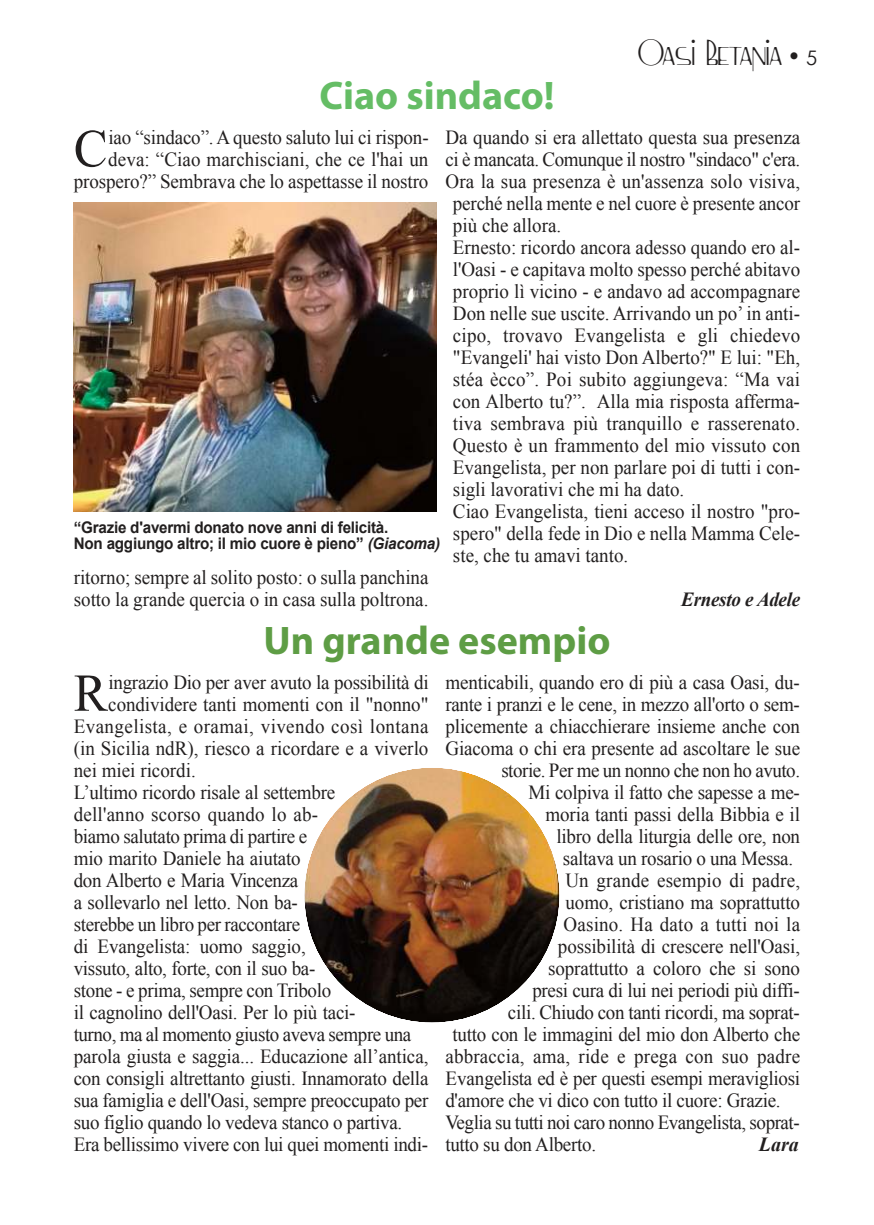
<style>
.page{position:relative;width:874px;height:1225px;background:#fff}
.page>*{position:absolute;margin:0;border:0;box-sizing:border-box;transform-origin:0 0}
.t1{font:53.2px "Times New Roman";color:#221f1f;scale:.95 1}
.t2{font:700 40px "Myriad Pro";color:#5e9d45}
.t3{font:700 40px "Myriad Pro";color:#65bd65}
.t4{font:36px "ss.drebeden";color:#221f1f;scale:.96 1}
.t5{font:20px/22px "Times New Roman";letter-spacing:-.005em;color:#221f1f;text-align:right;scale:.95 1}
.t6{font:20px "Times New Roman";letter-spacing:-.025em;color:#221f1f;scale:.95 1}
.t7{font:20px "Times New Roman";letter-spacing:.02em;color:#221f1f;scale:.95 1}
.t8{font:italic 700 20px "Times New Roman";letter-spacing:-.015em;color:#221f1f;scale:.95 1}
.t9{font:italic 700 20px "Times New Roman";letter-spacing:-.015em;color:#221f1f}
.t10{font:700 16px/16px "Arial";letter-spacing:-.015em;color:#221f1f;scale:.95 1}
.s1{font-family:"Times New Roman";font-size:28px}
.s2{font-family:"Century Gothic";font-size:20px}
.s3{font-style:italic}
</style>
<div class="page">
<img style="left:304px;top:767px;width:255px;height:255px;border-radius:50%">
<img style="left:74px;top:203px;width:362px;height:308px">
<h2 class="t3" style="left:319px;top:81px;width:237px">Ciao sindaco!</h2>
<h3 class="t4" style="left:637px;top:39px;width:188px">Oasi Betania <span class="s1">•</span> <span class="s2">5</span></h3>
<h1 class="t1" style="left:74px;top:129px;width:37px">C</h1>
<p class="t5" style="left:74px;top:128px;width:375px">iao “sindaco”. A questo saluto lui ci rispon&shy;deva: “Ciao marchisciani, che ce l'hai un prospero?” Sembrava che lo aspettasse il nostro</p>
<p class="t5" style="left:445px;top:128px;width:374px">Da quando si era allettato questa sua presenza</p>
<p class="t5" style="left:445px;top:150px;width:374px">ci è mancata. Comunque il nostro "sindaco" c'era.</p>
<p class="t5" style="left:445px;top:172px;width:374px">Ora la sua presenza è un'assenza solo visiva,</p>
<p class="t5" style="left:453px;top:194px;width:367px">perché nella mente e nel cuore è presente ancor</p>
<p class="t5" style="left:453px;top:216px;width:115px">più che allora.</p>
<p class="t5" style="left:453px;top:238px;width:367px">Ernesto: ricordo ancora adesso quando ero al-</p>
<p class="t5" style="left:453px;top:260px;width:367px">l'Oasi - e capitava molto spesso perché abitavo</p>
<p class="t5" style="left:453px;top:282px;width:367px">proprio lì vicino - e andavo ad accompagnare</p>
<p class="t5" style="left:453px;top:304px;width:367px">Don nelle sue uscite. Arrivando un po’ in anti-</p>
<p class="t5" style="left:453px;top:326px;width:367px">cipo, trovavo Evangelista e gli chiedevo</p>
<p class="t5" style="left:453px;top:348px;width:367px">"Evangeli' hai visto Don Alberto?" E lui: "Eh,</p>
<p class="t5" style="left:453px;top:370px;width:367px">stéa ècco”. Poi subito aggiungeva: “Ma vai</p>
<p class="t5" style="left:453px;top:392px;width:366px">con Alberto tu?”. Alla mia risposta afferma-</p>
<p class="t5" style="left:453px;top:414px;width:367px">tiva sembrava più tranquillo e rasserenato.</p>
<p class="t5" style="left:453px;top:436px;width:367px">Questo è un frammento del mio vissuto con</p>
<p class="t5" style="left:453px;top:458px;width:367px">Evangelista, per non parlare poi di tutti i con-</p>
<p class="t5" style="left:453px;top:480px;width:245px">sigli lavorativi che mi ha dato.</p>
<p class="t5" style="left:453px;top:502px;width:367px">Ciao Evangelista, tieni acceso il nostro "pro-</p>
<p class="t5" style="left:453px;top:524px;width:367px">spero" della fede in Dio e nella Mamma Cele-</p>
<p class="t5" style="left:453px;top:546px;width:186px">ste, che tu amavi tanto.</p>
<p class="t8" style="left:681px;top:593px;width:127px">Ernesto e Adele</p>
<p class="t10" style="left:74px;top:521px;width:387px">“Grazie d'avermi donato nove anni di felicità.<br>Non aggiungo altro; il mio cuore è pieno” <span class="s3">(Giacoma)</span></p>
<p class="t5" style="left:74px;top:568px;width:374px;text-align:left">ritorno; sempre al solito posto: o sulla panchina sotto la grande quercia o in casa sulla poltrona.</p>
<h2 class="t2" style="left:263px;top:625px;width:348px">Un grande esempio</h2>
<h1 class="t1" style="left:74px;top:674px;width:37px">R</h1>
<p class="t5" style="left:108px;top:673px;width:338px">ingrazio Dio per aver avuto la possibilità di</p>
<p class="t5" style="left:108px;top:695px;width:338px">condividere tanti momenti con il "nonno"</p>
<p class="t7" style="left:74px;top:719px;width:374px">Evangelista, e oramai, vivendo così lontana</p>
<p class="t5" style="left:74px;top:739px;width:374px">(in Sicilia ndR), riesco a ricordare e a viverlo</p>
<p class="t5" style="left:74px;top:761px;width:130px">nei miei ricordi.</p>
<p class="t5" style="left:74px;top:783px;width:276px">L’ultimo ricordo risale al settembre</p>
<p class="t5" style="left:74px;top:805px;width:259px">dell'anno scorso quando lo ab-</p>
<p class="t5" style="left:74px;top:827px;width:247px">biamo salutato prima di partire e</p>
<p class="t5" style="left:74px;top:849px;width:240px">mio marito Daniele ha aiutato</p>
<p class="t5" style="left:74px;top:871px;width:238px">don Alberto e Maria Vincenza</p>
<p class="t5" style="left:74px;top:893px;width:237px">a sollevarlo nel letto. Non ba-</p>
<p class="t5" style="left:74px;top:915px;width:240px">sterebbe un libro per raccontare</p>
<p class="t5" style="left:74px;top:937px;width:245px">di Evangelista: uomo saggio,</p>
<p class="t5" style="left:74px;top:959px;width:256px">vissuto, alto, forte, con il suo ba-</p>
<p class="t5" style="left:74px;top:981px;width:272px">stone - e prima, sempre con Tribolo</p>
<p class="t5" style="left:74px;top:1003px;width:298px">il cagnolino dell'Oasi. Per lo più taci-</p>
<p class="t6" style="left:74px;top:1027px;width:356px">turno, ma al momento giusto aveva sempre una</p>
<p class="t5" style="left:74px;top:1047px;width:374px">parola giusta e saggia... Educazione all’antica,</p>
<p class="t5" style="left:74px;top:1069px;width:374px">con consigli altrettanto giusti. Innamorato della</p>
<p class="t5" style="left:74px;top:1091px;width:374px">sua famiglia e dell'Oasi, sempre preoccupato per</p>
<p class="t5" style="left:74px;top:1113px;width:347px">suo figlio quando lo vedeva stanco o partiva.</p>
<p class="t5" style="left:74px;top:1135px;width:374px">Era bellissimo vivere con lui quei momenti indi-</p>
<p class="t5" style="left:445px;top:673px;width:374px">menticabili, quando ero di più a casa Oasi, du-</p>
<p class="t5" style="left:445px;top:695px;width:374px">rante i pranzi e le cene, in mezzo all'orto o sem-</p>
<p class="t5" style="left:445px;top:717px;width:374px">plicemente a chiacchierare insieme anche con</p>
<p class="t5" style="left:445px;top:739px;width:374px">Giacoma o chi era presente ad ascoltare le sue</p>
<p class="t6" style="left:501px;top:763px;width:316px">storie. Per me un nonno che non ho avuto.</p>
<p class="t5" style="left:528px;top:783px;width:287px">Mi colpiva il fatto che sapesse a me-</p>
<p class="t5" style="left:545px;top:805px;width:269px">moria tanti passi della Bibbia e il</p>
<p class="t5" style="left:556px;top:827px;width:258px">libro della liturgia delle ore, non</p>
<p class="t5" style="left:562px;top:849px;width:244px">saltava un rosario o una Messa.</p>
<p class="t5" style="left:565px;top:871px;width:248px">Un grande esempio di padre,</p>
<p class="t5" style="left:565px;top:893px;width:248px">uomo, cristiano ma soprattutto</p>
<p class="t5" style="left:563px;top:915px;width:250px">Oasino. Ha dato a tutti noi la</p>
<p class="t5" style="left:557px;top:937px;width:256px">possibilità di crescere nell'Oasi,</p>
<p class="t5" style="left:547px;top:959px;width:267px">soprattutto a coloro che si sono</p>
<p class="t5" style="left:532px;top:981px;width:283px">presi cura di lui nei periodi più diffi-</p>
<p class="t5" style="left:507px;top:1003px;width:309px">cili. Chiudo con tanti ricordi, ma soprat-</p>
<p class="t5" style="left:452px;top:1025px;width:367px">tutto con le immagini del mio don Alberto che</p>
<p class="t5" style="left:445px;top:1047px;width:374px">abbraccia, ama, ride e prega con suo padre</p>
<p class="t5" style="left:445px;top:1069px;width:374px">Evangelista ed è per questi esempi meravigliosi</p>
<p class="t5" style="left:445px;top:1091px;width:354px">d'amore che vi dico con tutto il cuore: Grazie.</p>
<p class="t6" style="left:445px;top:1115px;width:374px">Veglia su tutti noi caro nonno Evangelista, soprat-</p>
<p class="t5" style="left:445px;top:1135px;width:160px">tutto su don Alberto.</p>
<p class="t9" style="left:758px;top:1137px;width:41px">Lara</p>
</div>
